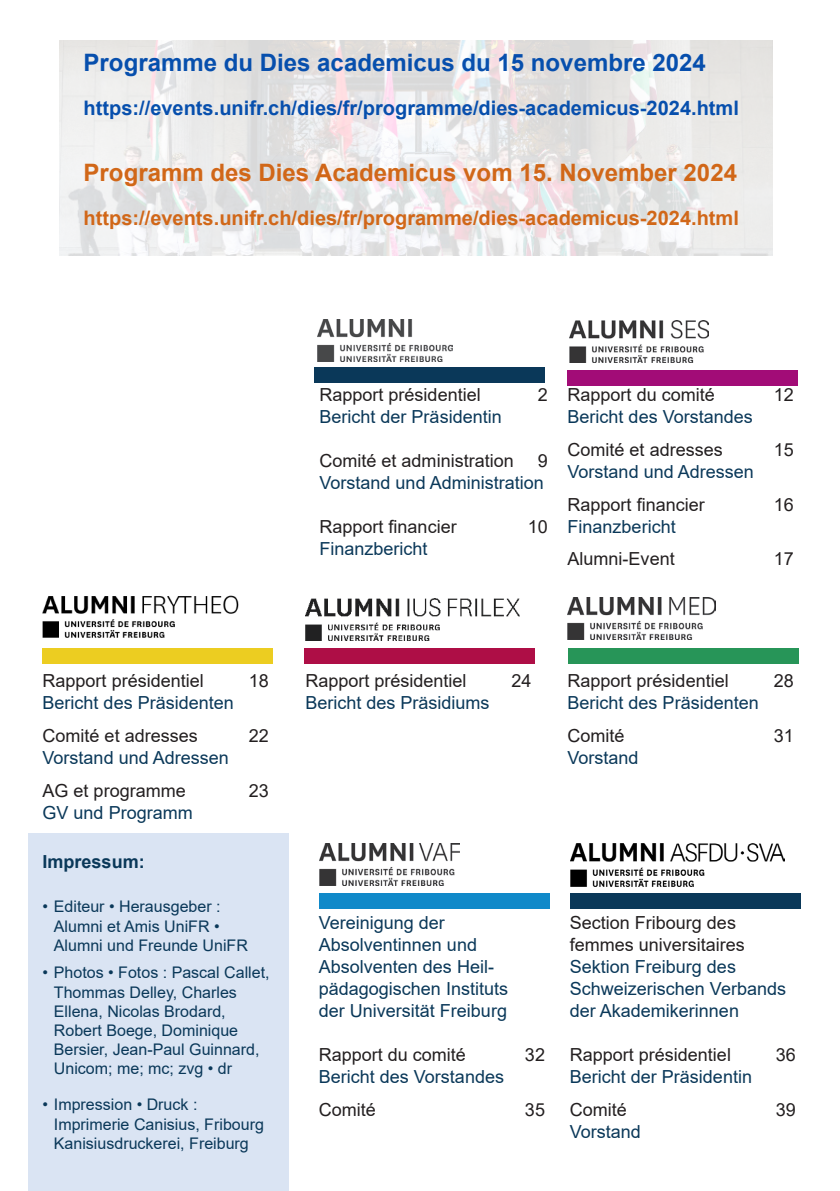
<style>
.page{position:relative;width:840px;height:1191px;background:#fff}
.page>*{position:absolute;margin:0;border:0;box-sizing:border-box;transform-origin:0 0}
.texte_courant{font:700 24px "Arial";color:#d16718}
.texte_courant-2{font:700 24px "Arial";color:#074fad}
.texte_courant-3{font:700 20px "Arial";color:#074fad}
.texte_courant-4{font:700 20px "Arial";color:#d16718}
.texte_courant-5{font:18px/22px "Arial";color:#0a3859}
.texte_courant-6{font:18px "Arial";color:#231f20}
.text_laufend{font:18px/22px "Arial";color:#0a3859}
.texte_courant-7{font:700 18px "Arial";color:#0a3859}
.t1{font:16px/19.2px "Arial";color:#0a3859}
.s1{color:#231f20}
</style>
<div class="page">
<div style="left:28px;top:833px;width:260px;height:358px;background:#dae4f3"></div>
<img style="left:569px;top:320px;width:139px;height:42px">
<img style="left:567px;top:598px;width:148px;height:42px">
<img style="left:305px;top:598px;width:214px;height:42px">
<img style="left:319px;top:843px;width:140px;height:42px">
<div style="left:304px;top:648px;width:231px;height:15px;background:#ae0e46"></div>
<div style="left:567px;top:370px;width:230px;height:16px;background:#a20c77"></div>
<div style="left:318px;top:893px;width:231px;height:15px;background:#1089c9"></div>
<div style="left:43px;top:648px;width:230px;height:15px;background:#eccd21"></div>
<div style="left:569px;top:893px;width:231px;height:15px;background:#0a3859"></div>
<img style="left:570px;top:844px;width:213px;height:42px">
<div style="left:567px;top:648px;width:231px;height:15px;background:#279558"></div>
<img style="left:43px;top:595px;width:196px;height:43px">
<img style="left:317px;top:320px;width:135px;height:42px">
<div style="left:314px;top:368px;width:231px;height:15px;background:#0a3859"></div>
<img style="left:60px;top:40px;width:711px;height:216px">
<p class="texte_courant-2" style="left:84px;top:46px;width:623px">Programme du Dies academicus du 15 novembre 2024</p>
<p class="texte_courant-3" style="left:84px;top:94px;width:656px">https://events.unifr.ch/dies/fr/programme/dies-academicus-2024.html</p>
<p class="texte_courant" style="left:84px;top:156px;width:654px">Programm des Dies Academicus vom 15. November 2024</p>
<p class="texte_courant-4" style="left:84px;top:204px;width:656px">https://events.unifr.ch/dies/fr/programme/dies-academicus-2024.html</p>
<p class="texte_courant-6" style="left:319px;top:382px;width:163px">Rapport présidentiel</p>
<p class="texte_courant-6" style="left:537px;top:382px;width:12px">2</p>
<p class="texte_courant-5" style="left:319px;top:405px;width:184px">Bericht der Präsidentin</p>
<p class="texte_courant-6" style="left:319px;top:448px;width:196px">Comité et administration</p>
<p class="texte_courant-5" style="left:319px;top:449px;width:230px;text-align:right"><span class="s1">9<br></span>Vorstand und Administration</p>
<p class="texte_courant-6" style="left:319px;top:514px;width:139px">Rapport financier</p>
<p class="texte_courant-6" style="left:527px;top:514px;width:22px">10</p>
<p class="texte_courant-5" style="left:319px;top:537px;width:110px">Finanzbericht</p>
<p class="texte_courant-6" style="left:567px;top:382px;width:149px">Rapport du comité</p>
<p class="texte_courant-6" style="left:773px;top:382px;width:22px">12</p>
<p class="texte_courant-5" style="left:567px;top:405px;width:187px">Bericht des Vorstandes</p>
<p class="texte_courant-6" style="left:567px;top:437px;width:157px">Comité et adresses</p>
<p class="texte_courant-6" style="left:773px;top:437px;width:22px">15</p>
<p class="texte_courant-5" style="left:567px;top:460px;width:188px">Vorstand und Adressen</p>
<p class="texte_courant-6" style="left:567px;top:492px;width:139px">Rapport financier</p>
<p class="texte_courant-6" style="left:773px;top:492px;width:22px">16</p>
<p class="texte_courant-5" style="left:567px;top:515px;width:110px">Finanzbericht</p>
<p class="texte_courant-6" style="left:567px;top:546px;width:109px">Alumni-Event</p>
<p class="texte_courant-6" style="left:773px;top:546px;width:22px">17</p>
<p class="texte_courant-6" style="left:43px;top:668px;width:163px">Rapport présidentiel</p>
<p class="texte_courant-6" style="left:248px;top:668px;width:22px">18</p>
<p class="texte_courant-5" style="left:43px;top:691px;width:193px">Bericht des Präsidenten</p>
<p class="texte_courant-6" style="left:43px;top:723px;width:157px">Comité et adresses</p>
<p class="texte_courant-6" style="left:248px;top:723px;width:22px">22</p>
<p class="texte_courant-5" style="left:43px;top:746px;width:188px">Vorstand und Adressen</p>
<p class="texte_courant-6" style="left:43px;top:778px;width:145px">AG et programme</p>
<p class="texte_courant-6" style="left:248px;top:778px;width:22px">23</p>
<p class="texte_courant-5" style="left:43px;top:801px;width:152px">GV und Programm</p>
<p class="texte_courant-7" style="left:43px;top:849px;width:104px">Impressum:</p>
<p class="t1" style="left:54px;top:897px;width:195px;text-indent:-11px">• Editeur • Herausgeber :<br>Alumni et Amis UniFR •<br>Alumni und Freunde UniFR</p>
<p class="t1" style="left:54px;top:963px;width:217px;text-indent:-11px">• Photos • Fotos : Pascal Callet,<br>Thommas Delley, Charles<br>Ellena, Nicolas Brodard,<br>Robert Boege, Dominique<br>Bersier, Jean-Paul Guinnard,<br>Unicom; me; mc; zvg • dr</p>
<p class="t1" style="left:54px;top:1095px;width:211px;text-indent:-11px">• Impression • Druck :<br>Imprimerie Canisius, Fribourg<br>Kanisiusdruckerei, Freiburg</p>
<p class="texte_courant-6" style="left:305px;top:668px;width:163px">Rapport présidentiel</p>
<p class="texte_courant-6" style="left:511px;top:668px;width:22px">24</p>
<p class="texte_courant-5" style="left:305px;top:691px;width:186px">Bericht des Präsidiums</p>
<p class="texte_courant-6" style="left:567px;top:668px;width:163px">Rapport présidentiel</p>
<p class="texte_courant-6" style="left:773px;top:668px;width:22px">28</p>
<p class="texte_courant-5" style="left:567px;top:691px;width:193px">Bericht des Präsidenten</p>
<p class="texte_courant-6" style="left:567px;top:723px;width:59px">Comité</p>
<p class="texte_courant-6" style="left:773px;top:723px;width:22px">31</p>
<p class="texte_courant-5" style="left:567px;top:746px;width:73px">Vorstand</p>
<p class="texte_courant-5" style="left:318px;top:911px;width:191px">Vereinigung der<br>Absolventinnen und<br>Absolventen des Heil&shy;pädagogischen Instituts der Universität Freiburg</p>
<p class="texte_courant-6" style="left:318px;top:1042px;width:149px">Rapport du comité</p>
<p class="texte_courant-6" style="left:524px;top:1042px;width:22px">32</p>
<p class="texte_courant-5" style="left:318px;top:1065px;width:187px">Bericht des Vorstandes</p>
<p class="texte_courant-6" style="left:318px;top:1097px;width:59px">Comité</p>
<p class="texte_courant-6" style="left:524px;top:1097px;width:22px">35</p>
<p class="text_laufend" style="left:569px;top:911px;width:218px"><span class="s1">Section Fribourg des femmes universitaires<br></span>Sektion Freiburg des<br>Schweizerischen Verbands der Akademikerinnen</p>
<p class="texte_courant-6" style="left:569px;top:1042px;width:163px">Rapport présidentiel</p>
<p class="texte_courant-6" style="left:775px;top:1042px;width:22px">36</p>
<p class="texte_courant-5" style="left:569px;top:1065px;width:184px">Bericht der Präsidentin</p>
<p class="texte_courant-6" style="left:569px;top:1097px;width:59px">Comité</p>
<p class="texte_courant-6" style="left:775px;top:1097px;width:22px">39</p>
<p class="texte_courant-5" style="left:569px;top:1120px;width:73px">Vorstand</p>
</div>
